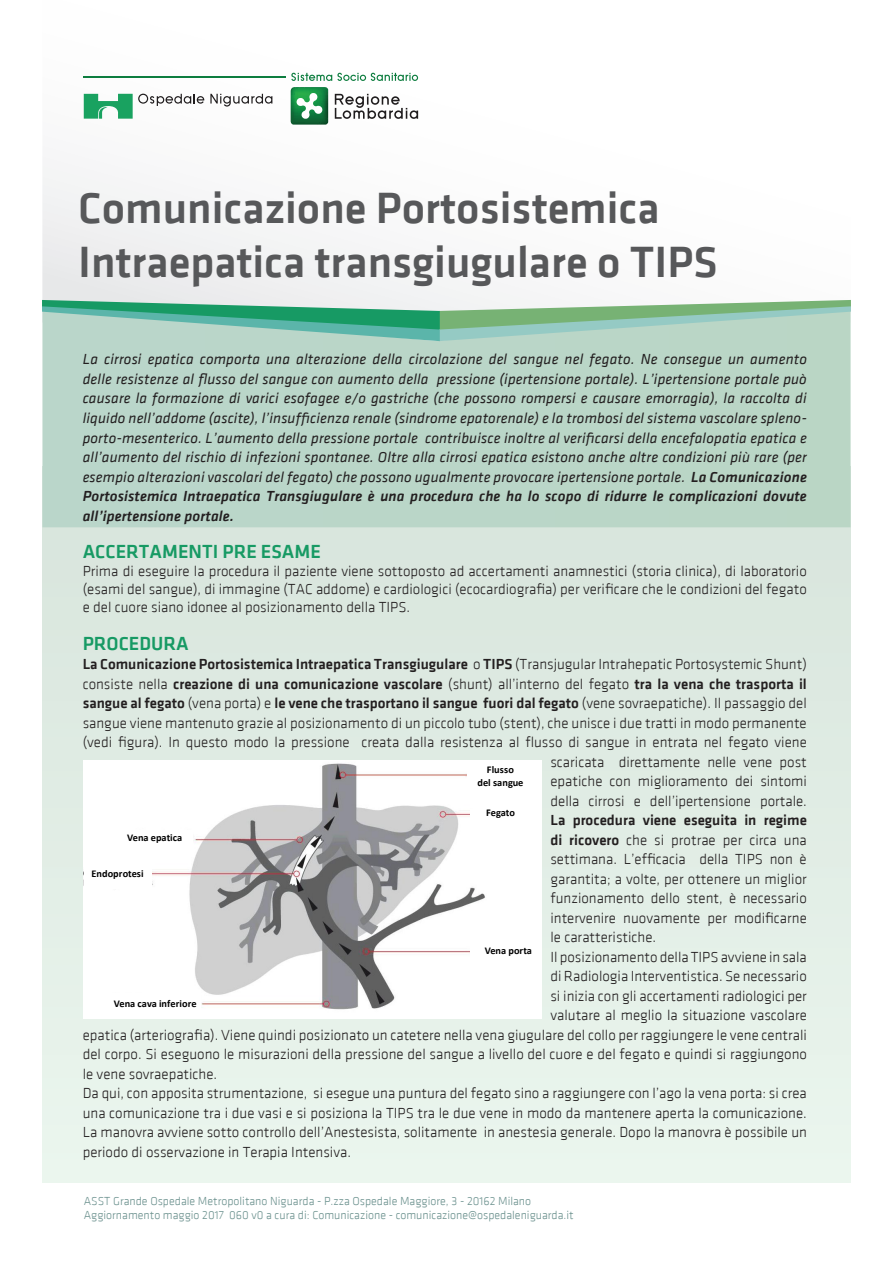
<style>
.page{position:relative;width:893px;height:1263px;background:#fff}
.page>*{position:absolute;margin:0;border:0;box-sizing:border-box;transform-origin:0 0}
.t1{font:500 45px "KLAVIKA";color:#57585a}
.t2{font:500 19.5px "KLAVIKA";color:#179a64}
.t3{font:300 15px/19.5px "KLAVIKA";color:#231f20;text-align:justify}
.t4{font:italic 15px/19.5px "KLAVIKA";letter-spacing:.01em;color:#231f20;text-align:justify}
.t5{font:500 15px "KLAVIKA";color:#231f20}
.t6{font:300 12px "KLAVIKA";color:#6b918e}
.t7{font:700 10.35px/12.5px "Calibri";color:#000;text-align:center}
.s1{font-weight:500}
.s2{font-weight:300}
</style>
<div class="page">
<svg style="left:42px;top:72px;width:486px;height:228px"></svg>
<div style="left:42px;top:467px;width:809px;height:716px;background:#e1ede4"></div>
<div style="left:42px;top:341px;width:809px;height:186px;background:#bad6c8"></div>
<svg style="left:42px;top:300px;width:809px;height:41px;background:#91c6ae"></svg>
<svg style="left:210px;top:94px;width:62px;height:13px"></svg>
<svg style="left:335px;top:94px;width:83px;height:25px"></svg>
<svg style="left:291px;top:73px;width:127px;height:8px"></svg>
<hr style="left:84px;top:76px;width:202px;height:1px;background:#0d7d3f">
<svg style="left:84px;top:94px;width:120px;height:25px"></svg>
<svg style="left:291px;top:87px;width:37px;height:38px"></svg>
<img style="left:84px;top:760px;width:458px;height:258px">
<div style="left:467px;top:760px;width:66px;height:32px;background:#fff"></div>
<div style="left:470px;top:809px;width:56px;height:10px;background:#fff"></div>
<div style="left:470px;top:937px;width:72px;height:26px;background:#fff"></div>
<div style="left:473px;top:800px;width:55px;height:25px;background:#fff"></div>
<div style="left:110px;top:993px;width:91px;height:20px;background:#fff"></div>
<div style="left:84px;top:858px;width:68px;height:31px;background:#fff"></div>
<div style="left:116px;top:830px;width:77px;height:16px;background:#fff"></div>
<p class="t1" style="left:78px;top:184px;width:583px">Comunicazione Portosistemica</p>
<p class="t1" style="left:78px;top:238px;width:641px">Intraepatica transgiugulare o TIPS</p>
<p class="t4" style="left:83px;top:350px;width:726px">La cirrosi epatica comporta una alterazione della circolazione del sangue nel fegato. Ne consegue un aumento delle resistenze al flusso del sangue con aumento della pressione (ipertensione portale). L’ipertensione portale può causare la formazione di varici esofagee e/o gastriche (che possono rompersi e causare emorragia), la raccolta di liquido nell’addome (ascite), l’insufficienza renale (sindrome epatorenale) e la trombosi del sistema vascolare spleno&shy;porto-mesenterico. L’aumento della pressione portale contribuisce inoltre al verificarsi della encefalopatia epatica e all’aumento del rischio di infezioni spontanee. Oltre alla cirrosi epatica esistono anche altre condizioni più rare (per esempio alterazioni vascolari del fegato) che possono ugualmente provocare ipertensione portale. <span class="s1">La Comunicazione Portosistemica Intraepatica Transgiugulare è una procedura che ha lo scopo di ridurre le complicazioni dovute all’ipertensione portale.</span></p>
<p class="t2" style="left:83px;top:541px;width:240px">ACCERTAMENTI PRE ESAME</p>
<p class="t3" style="left:83px;top:562px;width:726px;line-height:18px">Prima di eseguire la procedura il paziente viene sottoposto ad accertamenti anamnestici (storia clinica), di laboratorio (esami del sangue), di immagine (TAC addome) e cardiologici (ecocardiografia) per verificare che le condizioni del fegato e del cuore siano idonee al posizionamento della TIPS.</p>
<p class="t2" style="left:83px;top:633px;width:108px">PROCEDURA</p>
<p class="t5" style="left:83px;top:656px;width:726px">La Comunicazione Portosistemica Intraepatica Transgiugulare <span class="s2">o</span> TIPS <span class="s2">(Transjugular Intrahepatic Portosystemic Shunt)</span></p>
<p class="t5" style="left:83px;top:675px;width:726px"><span class="s2">consiste nella</span> creazione di una comunicazione vascolare <span class="s2">(shunt) all’interno del fegato</span> tra la vena che trasporta il</p>
<p class="t5" style="left:83px;top:695px;width:726px">sangue al fegato <span class="s2">(vena porta) e</span> le vene che trasportano il sangue fuori dal fegato <span class="s2">(vene sovraepatiche). Il passaggio del</span></p>
<p class="t3" style="left:83px;top:713px;width:726px">sangue viene mantenuto grazie al posizionamento di un piccolo tubo (stent), che unisce i due tratti in modo permanente</p>
<p class="t3" style="left:83px;top:732px;width:726px">(vedi figura). In questo modo la pressione creata dalla resistenza al flusso di sangue in entrata nel fegato viene</p>
<p class="t3" style="left:550px;top:752px;width:258px">scaricata direttamente nelle vene post</p>
<p class="t3" style="left:550px;top:771px;width:258px">epatiche con miglioramento dei sintomi</p>
<p class="t3" style="left:550px;top:791px;width:258px">della cirrosi e dell’ipertensione portale.</p>
<p class="t5" style="left:550px;top:812px;width:258px">La procedura viene eseguita in regime</p>
<p class="t3" style="left:550px;top:830px;width:258px"><span class="s1">di ricovero</span> che si protrae per circa una</p>
<p class="t3" style="left:550px;top:849px;width:258px">settimana. L’efficacia della TIPS non è</p>
<p class="t3" style="left:550px;top:869px;width:258px">garantita; a volte, per ottenere un miglior</p>
<p class="t3" style="left:550px;top:888px;width:258px">funzionamento dello stent, è necessario</p>
<p class="t3" style="left:550px;top:908px;width:258px">intervenire nuovamente per modificarne</p>
<p class="t3" style="left:550px;top:927px;width:107px">le caratteristiche.</p>
<p class="t3" style="left:550px;top:947px;width:258px">Il posizionamento della TIPS avviene in sala</p>
<p class="t3" style="left:550px;top:966px;width:258px">di Radiologia Interventistica. Se necessario</p>
<p class="t3" style="left:550px;top:986px;width:258px">si inizia con gli accertamenti radiologici per</p>
<p class="t3" style="left:550px;top:1005px;width:258px">valutare al meglio la situazione vascolare</p>
<p class="t3" style="left:83px;top:1025px;width:726px">epatica (arteriografia). Viene quindi posizionato un catetere nella vena giugulare del collo per raggiungere le vene centrali</p>
<p class="t3" style="left:83px;top:1044px;width:726px">del corpo. Si eseguono le misurazioni della pressione del sangue a livello del cuore e del fegato e quindi si raggiungono</p>
<p class="t3" style="left:83px;top:1064px;width:136px">le vene sovraepatiche.</p>
<p class="t3" style="left:83px;top:1083px;width:726px">Da qui, con apposita strumentazione, si esegue una puntura del fegato sino a raggiungere con l’ago la vena porta: si crea una comunicazione tra i due vasi e si posiziona la TIPS tra le due vene in modo da mantenere aperta la comunicazione.<br>La manovra avviene sotto controllo dell’Anestesista, solitamente in anestesia generale. Dopo la manovra è possibile un periodo di osservazione in Terapia Intensiva.</p>
<p class="t6" style="left:84px;top:1194px;width:449px">ASST Grande Ospedale Metropolitano Niguarda - P.zza Ospedale Maggiore, 3 - 20162 Milano</p>
<p class="t6" style="left:84px;top:1209px;width:491px">Aggiornamento maggio 2017 060 v0 a cura di: Comunicazione - comunicazione@ospedaleniguarda.it</p>
<p class="t7" style="left:477px;top:763px;width:47px">Flusso<br>del sangue</p>
<p class="t7" style="left:484px;top:807px;width:30px">Fegato</p>
<p class="t7" style="left:486px;top:805px;width:30px">Fegato</p>
<p class="t7" style="left:127px;top:831px;width:56px">Vena epatica</p>
<p class="t7" style="left:91px;top:867px;width:54px">Endoprotesi</p>
<p class="t7" style="left:485px;top:944px;width:49px">Vena porta</p>
<p class="t7" style="left:114px;top:996px;width:84px">Vena cava inferiore</p>
</div>
